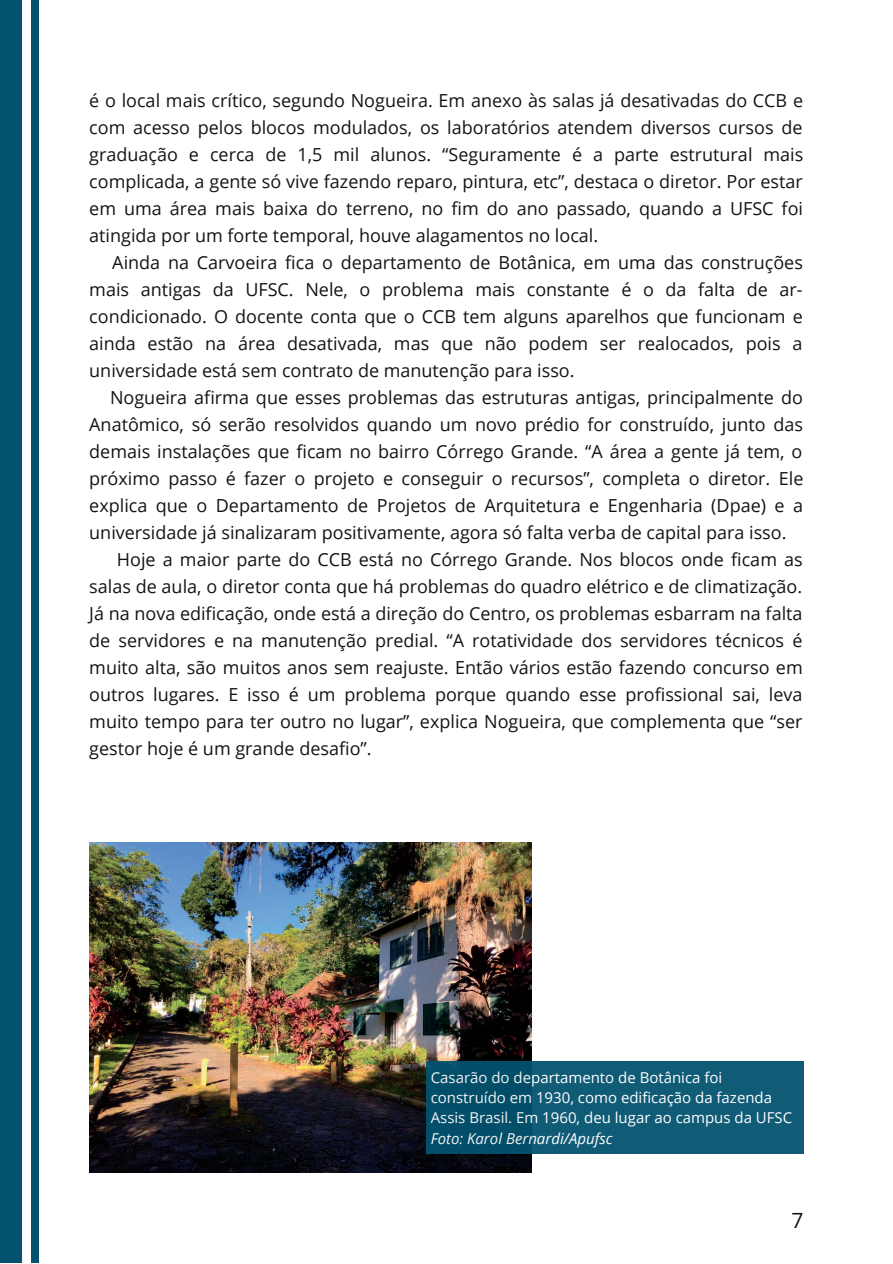
<style>
.page{position:relative;width:893px;height:1264px;background:#fff}
.page>*{position:absolute;margin:0;border:0;box-sizing:border-box;transform-origin:0 0}
.t1{font:21px "Open Sans";color:#141414}
.t2{font:18px/27px "Open Sans";color:#141414;text-align:justify}
.t3{font:15px/20.2px "Open Sans";color:#fff}
.t4{font:italic 15px "Open Sans";color:#fff}
</style>
<div class="page">
<div style="left:0;top:0;width:21px;height:1262px;background:#035370"></div>
<div style="left:32px;top:0;width:6px;height:1262px;background:#035370"></div>
<img style="left:89px;top:842px;width:442px;height:330px">
<div style="left:426px;top:1061px;width:377px;height:92px;background:linear-gradient(to right,#04506b,#14607b)"></div>
<p class="t2" style="left:89px;top:86px;width:715px">é o local mais crítico, segundo Nogueira. Em anexo às salas já desativadas do CCB e com acesso pelos blocos modulados, os laboratórios atendem diversos cursos de graduação e cerca de 1,5 mil alunos. “Seguramente é a parte estrutural mais complicada, a gente só vive fazendo reparo, pintura, etc”, destaca o diretor. Por estar em uma área mais baixa do terreno, no fim do ano passado, quando a UFSC foi atingida por um forte temporal, houve alagamentos no local.</p>
<p class="t2" style="left:89px;top:248px;width:715px;text-indent:23px">Ainda na Carvoeira fica o departamento de Botânica, em uma das construções mais antigas da UFSC. Nele, o problema mais constante é o da falta de ar&shy;condicionado. O docente conta que o CCB tem alguns aparelhos que funcionam e ainda estão na área desativada, mas que não podem ser realocados, pois a universidade está sem contrato de manutenção para isso.</p>
<p class="t2" style="left:89px;top:383px;width:715px;text-indent:21px">Nogueira afirma que esses problemas das estruturas antigas, principalmente do Anatômico, só serão resolvidos quando um novo prédio for construído, junto das demais instalações que ficam no bairro Córrego Grande. “A área a gente já tem, o próximo passo é fazer o projeto e conseguir o recursos”, completa o diretor. Ele explica que o Departamento de Projetos de Arquitetura e Engenharia (Dpae) e a universidade já sinalizaram positivamente, agora só falta verba de capital para isso.</p>
<p class="t2" style="left:89px;top:545px;width:715px;text-indent:28px">Hoje a maior parte do CCB está no Córrego Grande. Nos blocos onde ficam as salas de aula, o diretor conta que há problemas do quadro elétrico e de climatização.<br>Já na nova edificação, onde está a direção do Centro, os problemas esbarram na falta de servidores e na manutenção predial. “A rotatividade dos servidores técnicos é muito alta, são muitos anos sem reajuste. Então vários estão fazendo concurso em outros lugares. E isso é um problema porque quando esse profissional sai, leva muito tempo para ter outro no lugar”, explica Nogueira, que complementa que “ser gestor hoje é um grande desafio”.</p>
<p class="t3" style="left:430px;top:1067px;width:363px">Casarão do departamento de Botânica foi construído em 1930, como edificação da fazenda<br>Assis Brasil. Em 1960, deu lugar ao campus da UFSC</p>
<p class="t4" style="left:430px;top:1127px;width:183px">Foto: Karol Bernardi/Apufsc</p>
<p class="t1" style="left:791px;top:1205px;width:13px">7</p>
</div>
